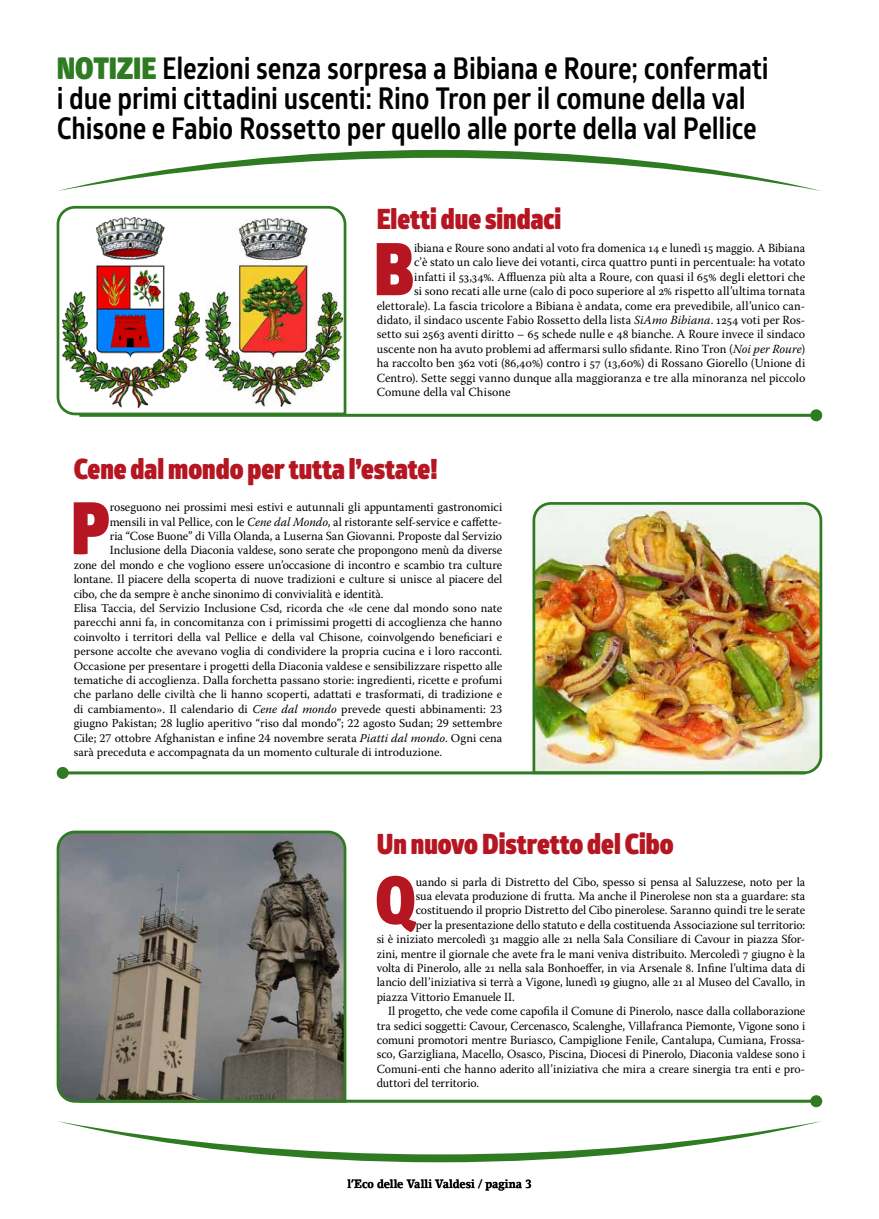
<style>
.page{position:relative;width:879px;height:1219px;background:#fff}
.page>*{position:absolute;margin:0;border:0;box-sizing:border-box;transform-origin:0 0}
.t1{font:900 72.4px "Glober";color:#b51621;scale:.88 1}
.t2{font:900 65.2px "Glober";color:#b51621;scale:.88 1}
.t3{font:700 30px/30px "Glober";letter-spacing:-.005em;color:#000;scale:.88 1}
.t4{font:900 28px "Glober";color:#b51621;scale:.88 1}
.t5{font:12.4px "Warnock Pro";color:#000;scale:.96 1}
.t6{font:12.4px "Warnock Pro";color:#000}
.t7{font:12px/14.4px "Warnock Pro";color:#000;text-align:justify}
.t8{font:700 12px "Lino Letter Std";letter-spacing:-.005em;color:#000;scale:.88 1}
.s1{font-weight:900;color:#2e7b22}
.s2{font-style:italic}
</style>
<div class="page">
<svg style="left:58px;top:150px;width:763px;height:41px"></svg>
<svg style="left:58px;top:1121px;width:763px;height:41px"></svg>
<svg style="left:56px;top:205px;width:292px;height:211px"></svg>
<hr style="left:79px;top:414px;width:737px;height:3px;background:#2e7b22">
<div style="left:810px;top:409px;width:12px;height:12px;background:#2e7b22;border-radius:50%"></div>
<img style="left:531px;top:502px;width:292px;height:273px">
<hr style="left:63px;top:771px;width:742px;height:3px;background:#2e7b22">
<div style="left:57px;top:767px;width:12px;height:12px;background:#2e7b22;border-radius:50%"></div>
<svg style="left:56px;top:830px;width:292px;height:273px;background:#797872"></svg>
<hr style="left:79px;top:1100px;width:737px;height:3px;background:#2e7b22">
<div style="left:810px;top:1095px;width:12px;height:12px;background:#2e7b22;border-radius:50%"></div>
<img style="left:205px;top:218px;width:137px;height:189px">
<img style="left:62px;top:218px;width:137px;height:189px">
<h3 class="t3" style="left:57px;top:53px;width:810px"><span class="s1">NOTIZIE</span> Elezioni senza sorpresa a Bibiana e Roure; confermati i due primi cittadini uscenti: Rino Tron per il comune della val<br>Chisone e Fabio Rossetto per quello alle porte della val Pellice</h3>
<h3 class="t4" style="left:377px;top:198px;width:211px">Eletti due sindaci</h3>
<h1 class="t1" style="left:374px;top:214px;width:47px">B</h1>
<p class="t5" style="left:414px;top:240px;width:409px">ibiana e Roure sono andati al voto fra domenica 14 e lunedì 15 maggio. A Bibiana</p>
<p class="t5" style="left:414px;top:255px;width:409px">c’è stato un calo lieve dei votanti, circa quattro punti in percentuale: ha votato</p>
<p class="t6" style="left:414px;top:269px;width:393px">infatti il 53,34%. Affluenza più alta a Roure, con quasi il 65% degli elettori che</p>
<p class="t6" style="left:414px;top:284px;width:392px">si sono recati alle urne (calo di poco superiore al 2% rispetto all’ultima tornata</p>
<p class="t6" style="left:377px;top:298px;width:430px">elettorale). La fascia tricolore a Bibiana è andata, come era prevedibile, all’unico can-</p>
<p class="t6" style="left:377px;top:312px;width:430px">didato, il sindaco uscente Fabio Rossetto della lista <span class="s2">SiAmo Bibiana</span>. 1254 voti per Ros-</p>
<p class="t6" style="left:377px;top:327px;width:430px">setto sui 2563 aventi diritto – 65 schede nulle e 48 bianche. A Roure invece il sindaco</p>
<p class="t6" style="left:377px;top:341px;width:430px">uscente non ha avuto problemi ad affermarsi sullo sfidante. Rino Tron (<span class="s2">Noi per Roure</span>)</p>
<p class="t6" style="left:377px;top:356px;width:430px">ha raccolto ben 362 voti (86,40%) contro i 57 (13,60%) di Rossano Giorello (Unione di</p>
<p class="t6" style="left:377px;top:370px;width:430px">Centro). Sette seggi vanno dunque alla maggioranza e tre alla minoranza nel piccolo</p>
<p class="t6" style="left:377px;top:384px;width:135px">Comune della val Chisone</p>
<h3 class="t4" style="left:74px;top:448px;width:415px">Cene dal mondo per tutta l’estate!</h3>
<h1 class="t1" style="left:71px;top:473px;width:46px">P</h1>
<p class="t5" style="left:110px;top:500px;width:410px">roseguono nei prossimi mesi estivi e autunnali gli appuntamenti gastronomici</p>
<p class="t5" style="left:110px;top:514px;width:410px">mensili in val Pellice, con le <span class="s2">Cene dal Mondo</span>, al ristorante self-service e caffette-</p>
<p class="t5" style="left:110px;top:528px;width:410px">ria “Cose Buone” di Villa Olanda, a Luserna San Giovanni. Proposte dal Servizio</p>
<p class="t5" style="left:110px;top:543px;width:410px">Inclusione della Diaconia valdese, sono serate che propongono menù da diverse</p>
<p class="t5" style="left:74px;top:557px;width:448px">zone del mondo e che vogliono essere un’occasione di incontro e scambio tra culture</p>
<p class="t5" style="left:74px;top:572px;width:448px">lontane. Il piacere della scoperta di nuove tradizioni e culture si unisce al piacere del</p>
<p class="t5" style="left:74px;top:586px;width:324px">cibo, che da sempre è anche sinonimo di convivialità e identità.</p>
<p class="t7" style="left:74px;top:601px;width:430px">Elisa Taccia, del Servizio Inclusione Csd, ricorda che «le cene dal mondo sono nate parecchi anni fa, in concomitanza con i primissimi progetti di accoglienza che hanno coinvolto i territori della val Pellice e della val Chisone, coinvolgendo beneficiari e persone accolte che avevano voglia di condividere la propria cucina e i loro racconti.<br>Occasione per presentare i progetti della Diaconia valdese e sensibilizzare rispetto alle tematiche di accoglienza. Dalla forchetta passano storie: ingredienti, ricette e profumi che parlano delle civiltà che li hanno scoperti, adattati e trasformati, di tradizione e di cambiamento». Il calendario di <span class="s2">Cene dal mondo</span> prevede questi abbinamenti: 23 giugno Pakistan; 28 luglio aperitivo “riso dal mondo”; 22 agosto Sudan; 29 settembre Cile; 27 ottobre Afghanistan e infine 24 novembre serata <span class="s2">Piatti dal mondo</span>. Ogni cena sarà preceduta e accompagnata da un momento culturale di introduzione.</p>
<h3 class="t4" style="left:377px;top:822px;width:339px">Un nuovo Distretto del Cibo</h3>
<h2 class="t2" style="left:375px;top:850px;width:47px">Q</h2>
<p class="t5" style="left:416px;top:874px;width:407px">uando si parla di Distretto del Cibo, spesso si pensa al Saluzzese, noto per la</p>
<p class="t5" style="left:416px;top:888px;width:407px">sua elevata produzione di frutta. Ma anche il Pinerolese non sta a guardare: sta</p>
<p class="t5" style="left:416px;top:903px;width:407px">costituendo il proprio Distretto del Cibo pinerolese. Saranno quindi tre le serate</p>
<p class="t5" style="left:416px;top:917px;width:407px">per la presentazione dello statuto e della costituenda Associazione sul territorio:</p>
<p class="t5" style="left:377px;top:932px;width:448px">si è iniziato mercoledì 31 maggio alle 21 nella Sala Consiliare di Cavour in piazza Sfor-</p>
<p class="t5" style="left:377px;top:946px;width:448px">zini, mentre il giornale che avete fra le mani veniva distribuito. Mercoledì 7 giugno è la</p>
<p class="t5" style="left:377px;top:960px;width:448px">volta di Pinerolo, alle 21 nella sala Bonhoeffer, in via Arsenale 8. Infine l’ultima data di</p>
<p class="t5" style="left:377px;top:975px;width:448px">lancio dell’iniziativa si terrà a Vigone, lunedì 19 giugno, alle 21 al Museo del Cavallo, in</p>
<p class="t5" style="left:377px;top:989px;width:146px">piazza Vittorio Emanuele II.</p>
<p class="t5" style="left:388px;top:1004px;width:436px">Il progetto, che vede come capofila il Comune di Pinerolo, nasce dalla collaborazione</p>
<p class="t5" style="left:377px;top:1018px;width:448px">tra sedici soggetti: Cavour, Cercenasco, Scalenghe, Villafranca Piemonte, Vigone sono i</p>
<p class="t5" style="left:377px;top:1032px;width:448px">comuni promotori mentre Buriasco, Campiglione Fenile, Cantalupa, Cumiana, Frossa-</p>
<p class="t5" style="left:377px;top:1047px;width:448px">sco, Garzigliana, Macello, Osasco, Piscina, Diocesi di Pinerolo, Diaconia valdese sono i</p>
<p class="t5" style="left:377px;top:1061px;width:448px">Comuni-enti che hanno aderito all’iniziativa che mira a creare sinergia tra enti e pro-</p>
<p class="t5" style="left:377px;top:1076px;width:108px">duttori del territorio.</p>
<p class="t8" style="left:347px;top:1176px;width:211px">l’Eco delle Valli Valdesi / pagina 3</p>
</div>
